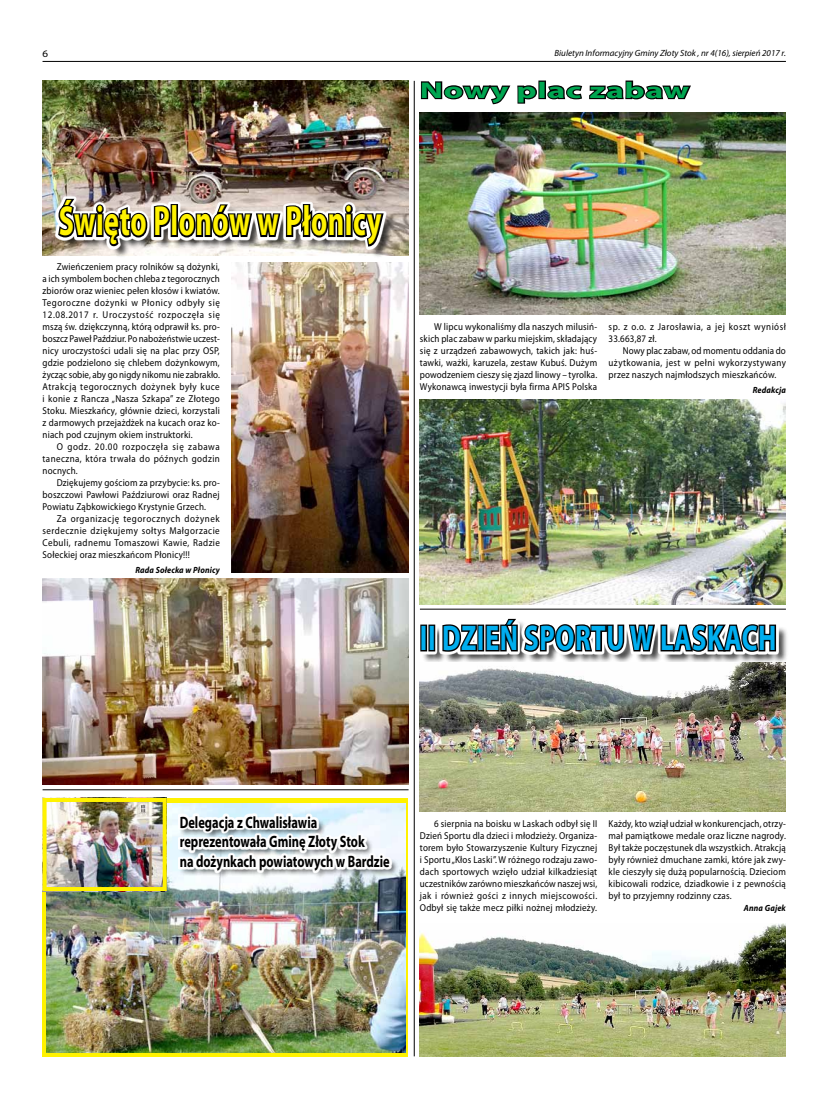
<style>
.page{position:relative;width:820px;height:1106px;background:#fff}
.page>*{position:absolute;margin:0;border:0;box-sizing:border-box;transform-origin:0 0}
.t1{font:700 42.1px "Myriad Pro";letter-spacing:.02em;color:#fff200;scale:.67 1}
.t2{font:700 35.8px "Myriad Pro";letter-spacing:.02em;color:#00aeef;scale:.74 1}
.t3{font:700 22.8px "Myriad Pro";letter-spacing:.02em;color:#00a651;scale:1.49 1}
.t4{font:700 16.5px/19.8px "Myriad Pro";color:#000;scale:.75 1}
.t5{font:10px/12px "Myriad Pro";letter-spacing:.02em;color:#000;text-align:justify;scale:.9 1}
.t6{font:10px/12px "Myriad Pro";letter-spacing:.055em;color:#000;scale:.9 1}
.t7{font:10px "Myriad Pro";letter-spacing:.02em;color:#000;scale:1.1 1}
.t8{font:italic 9px "Myriad Pro";color:#000}
.t9{font:italic 700 9px "Myriad Pro";letter-spacing:.02em;color:#000;scale:.9 1}
</style>
<div class="page">
<hr style="left:42px;top:61px;width:743px;height:1px;background:#000">
<svg style="left:43px;top:798px;width:365px;height:258px;background:#e5e116"></svg>
<img style="left:42px;top:81px;width:366px;height:174px">
<div style="left:60px;top:200px;width:335px;height:59px;background:#000;opacity:.75"></div>
<svg style="left:55px;top:196px;width:331px;height:53px"></svg>
<svg style="left:55px;top:196px;width:330px;height:52px"></svg>
<img style="left:43px;top:578px;width:365px;height:206px">
<img style="left:231px;top:262px;width:177px;height:310px">
<hr style="left:414px;top:81px;width:1px;height:975px;background:#000">
<svg style="left:420px;top:81px;width:117px;height:24px"></svg>
<div style="left:538px;top:80px;width:7px;height:19px;border:2px solid #000"></div>
<svg style="left:547px;top:80px;width:144px;height:20px"></svg>
<img style="left:419px;top:399px;width:366px;height:206px">
<img style="left:419px;top:112px;width:366px;height:202px">
<div style="left:422px;top:620px;width:366px;height:44px;background:#000;opacity:.75"></div>
<svg style="left:420px;top:620px;width:358px;height:34px"></svg>
<div style="left:420px;top:624px;width:7px;height:27px;border:3px solid #000"></div>
<div style="left:428px;top:624px;width:7px;height:27px;border:3px solid #000"></div>
<svg style="left:440px;top:622px;width:38px;height:31px"></svg>
<div style="left:477px;top:624px;width:7px;height:27px;border:3px solid #000"></div>
<svg style="left:484px;top:618px;width:293px;height:35px"></svg>
<img style="left:420px;top:662px;width:365px;height:149px">
<img style="left:420px;top:923px;width:365px;height:133px">
<hr style="left:420px;top:609px;width:365px;height:1px;background:#000">
<img style="left:47px;top:803px;width:358px;height:249px">
<hr style="left:43px;top:789px;width:365px;height:1px;background:#000">
<img style="left:48px;top:803px;width:114px;height:83px">
<div style="left:43px;top:798px;width:124px;height:93px;border:4px solid #fff200"></div>
<div style="left:179px;top:815px;width:219px;height:64px;background:#000;opacity:.98"></div>
<svg style="left:178px;top:813px;width:214px;height:60px"></svg>
<p class="t7" style="left:42px;top:48px;width:7px">6</p>
<p class="t8" style="left:554px;top:47px;width:233px">Biuletyn Informacyjny Gminy Złoty Stok , nr 4(16), sierpień 2017 r.</p>
<h3 class="t3" style="left:420px;top:75px;width:182px">Nowy plac zabaw</h3>
<h1 class="t1" style="left:59px;top:194px;width:483px">Święto Plonów w Płonicy</h1>
<p class="t5" style="left:43px;top:260px;width:198px;text-indent:14px">Zwieńczeniem pracy rolników są dożynki, a ich symbolem bochen chleba z tegorocznych zbiorów oraz wieniec pełen kłosów i kwiatów.<br>Tegoroczne dożynki w Płonicy odbyły się 12.08.2017 r. Uroczystość rozpoczęła się mszą św. dziękczynną, którą odprawił ks. pro&shy;boszcz Paweł Paździur. Po nabożeństwie uczest&shy;nicy uroczystości udali się na plac przy OSP, gdzie podzielono się chlebem dożynkowym, życząc sobie, aby go nigdy nikomu nie zabrakło.<br>Atrakcją tegorocznych dożynek były kuce i konie z Rancza „Nasza Szkapa” ze Złotego Stoku. Mieszkańcy, głównie dzieci, korzystali z darmowych przejażdżek na kucach oraz ko&shy;niach pod czujnym okiem instruktorki.</p>
<p class="t5" style="left:43px;top:440px;width:198px;text-indent:14px">O godz. 20.00 rozpoczęła się zabawa taneczna, która trwała do późnych godzin nocnych.</p>
<p class="t5" style="left:43px;top:476px;width:198px;text-indent:14px">Dziękujemy gościom za przybycie: ks. pro&shy;boszczowi Pawłowi Paździurowi oraz Radnej Powiatu Ząbkowickiego Krystynie Grzech.</p>
<p class="t5" style="left:43px;top:512px;width:198px;text-indent:14px">Za organizację tegorocznych dożynek serdecznie dziękujemy sołtys Małgorzacie Cebuli, radnemu Tomaszowi Kawie, Radzie Sołeckiej oraz mieszkańcom Płonicy!!!</p>
<p class="t9" style="left:135px;top:564px;width:95px">Rada Sołecka w Płonicy</p>
<p class="t5" style="left:420px;top:321px;width:198px;text-indent:14px">W lipcu wykonaliśmy dla naszych milusiń&shy;skich plac zabaw w parku miejskim, składający się z urządzeń zabawowych, takich jak: huś&shy;tawki, ważki, karuzela, zestaw Kubuś. Dużym powodzeniem cieszy się zjazd linowy – tyrolka.<br>Wykonawcą inwestycji była firma APIS Polska</p>
<p class="t6" style="left:608px;top:321px;width:198px">sp. z o.o. z Jarosławia, a jej koszt wyniósł<br>33.663,87 zł.</p>
<p class="t5" style="left:608px;top:345px;width:198px;text-indent:14px">Nowy plac zabaw, od momentu oddania do użytkowania, jest w pełni wykorzystywany przez naszych najmłodszych mieszkańców.</p>
<p class="t9" style="left:752px;top:384px;width:38px">Redakcja</p>
<h2 class="t2" style="left:420px;top:614px;width:483px">II DZIEŃ SPORTU W LASKACH</h2>
<h3 class="t4" style="left:180px;top:811px;width:281px">Delegacja z Chwalisławia reprezentowała Gminę Złoty Stok<br>na dożynkach powiatowych w Bardzie</h3>
<p class="t5" style="left:420px;top:817px;width:198px;text-indent:14px">6 sierpnia na boisku w Laskach odbył się II Dzień Sportu dla dzieci i młodzieży. Organiza&shy;torem było Stowarzyszenie Kultury Fizycznej i Sportu „Kłos Laski”. W różnego rodzaju zawo&shy;dach sportowych wzięło udział kilkadziesiąt uczestników zarówno mieszkańców naszej wsi, jak i również gości z innych miejscowości.<br>Odbył się także mecz piłki nożnej młodzieży.</p>
<p class="t5" style="left:608px;top:817px;width:198px">Każdy, kto wziął udział w konkurencjach, otrzy&shy;mał pamiątkowe medale oraz liczne nagrody.<br>Był także poczęstunek dla wszystkich. Atrakcją były również dmuchane zamki, które jak zwy&shy;kle cieszyły się dużą popularnością. Dzieciom kibicowali rodzice, dziadkowie i z pewnością był to przyjemny rodzinny czas.</p>
<p class="t9" style="left:743px;top:902px;width:48px">Anna Gajek</p>
</div>
